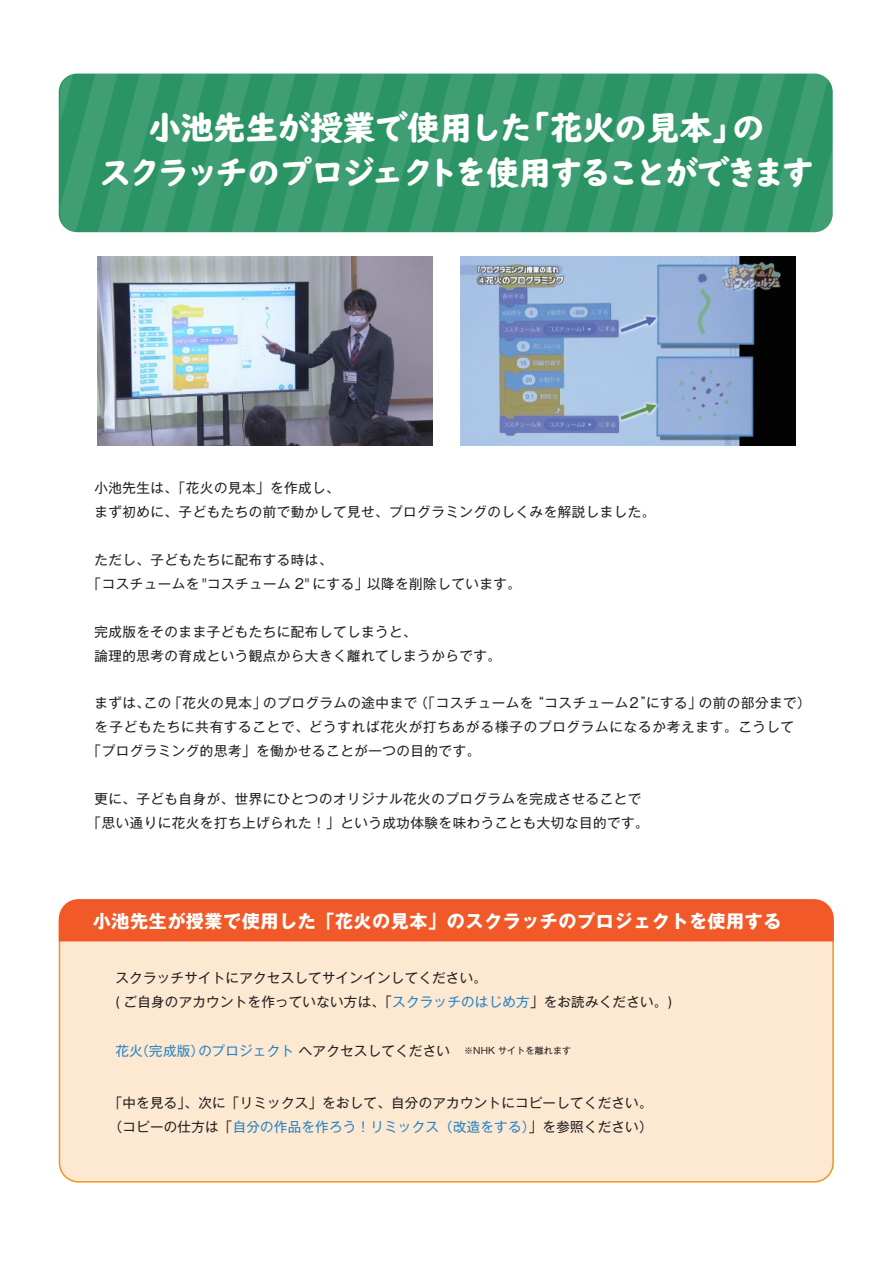
<style>
.page{position:relative;width:893px;height:1263px;background:#fff}
.page>*{position:absolute;margin:0;border:0;box-sizing:border-box;transform-origin:0 0}
.t1{font:800 33px/45px "UD Digi Kyokasho Std";letter-spacing:-.06em;color:#fff;text-align:center}
.t2{font:700 18px "Gothic MB101 Pro";letter-spacing:.035em;color:#fff}
.t3{font:13.5px/24px "Gothic MB101 Pro";letter-spacing:.04em;color:#231f20}
.t4{font:13.5px/24px "Gothic MB101 Pro";letter-spacing:.02em;color:#231f20}
.t5{font:13.5px "Gothic MB101 Pro";letter-spacing:.06em;color:#231f20}
.t6{font:13.5px "Gothic MB101 Pro";letter-spacing:.02em;color:#2783c5}
.s1{color:#2783c5}
.s2{color:#231f20}
.s3{font-size:9px;color:#231f20}
</style>
<div class="page">
<svg style="left:60px;top:74px;width:773px;height:158px;background:#35996b"></svg>
<div style="left:59px;top:941px;width:775px;height:241px;background:#fde9d2"></div>
<div style="left:59px;top:899px;width:775px;height:42px;background:#f15929"></div>
<img style="left:97px;top:257px;width:336px;height:189px">
<img style="left:460px;top:257px;width:336px;height:189px">
<h1 class="t1" style="left:99px;top:106px;width:717px">小池先生が授業で使用した「花火の見本」の<br>スクラッチのプロジェクトを使用することができます</h1>
<p class="t3" style="left:94px;top:474px;width:563px">小池先生は、「花火の見本」を作成し、<br>まず初めに、子どもたちの前で動かして見せ、プログラミングのしくみを解説しました。</p>
<p class="t3" style="left:88px;top:546px;width:435px;text-indent:7px">ただし、子どもたちに配布する時は、<br>「コスチュームを "コスチューム 2" にする」以降を削除しています。</p>
<p class="t3" style="left:94px;top:618px;width:408px">完成版をそのまま子どもたちに配布してしまうと、<br>論理的思考の育成という観点から大きく離れてしまうからです。</p>
<p class="t3" style="left:94px;top:689px;width:718px">まずは、この「花火の見本」のプログラムの途中まで（「コスチュームを“コスチューム2”にする」の前の部分まで）</p>
<p class="t5" style="left:94px;top:716px;width:701px">を子どもたちに共有することで、どうすれば花火が打ちあがる様子のプログラムになるか考えます。こうして</p>
<p class="t3" style="left:88px;top:737px;width:394px">「プログラミング的思考」を働かせることが一つの目的です。</p>
<p class="t3" style="left:88px;top:785px;width:563px;text-align:center">更に、子ども自身が、世界にひとつのオリジナル花火のプログラムを完成させることで「思い通りに花火を打ち上げられた！」という成功体験を味わうことも大切な目的です。</p>
<h2 class="t2" style="left:93px;top:907px;width:690px">小池先生が授業で使用した「花火の見本」のスクラッチのプロジェクトを使用する</h2>
<p class="t4" style="left:115px;top:963px;width:558px">スクラッチサイトにアクセスしてサインインしてください。<br>( ご自身のアカウントを作っていない方は、「<span class="s1">スクラッチのはじめ方</span>」をお読みください。)</p>
<p class="t6" style="left:115px;top:1039px;width:457px">花火（完成版）のプロジェクト<span class="s2">へアクセスしてください　</span><span class="s3">※NHK サイトを離れます</span></p>
<p class="t4" style="left:109px;top:1089px;width:545px">「中を見る」、次に「リミックス」をおして、自分のアカウントにコピーしてください。（コピーの仕方は「<span class="s1">自分の作品を作ろう！リミックス（改造をする）</span>」を参照ください）</p>
</div>
